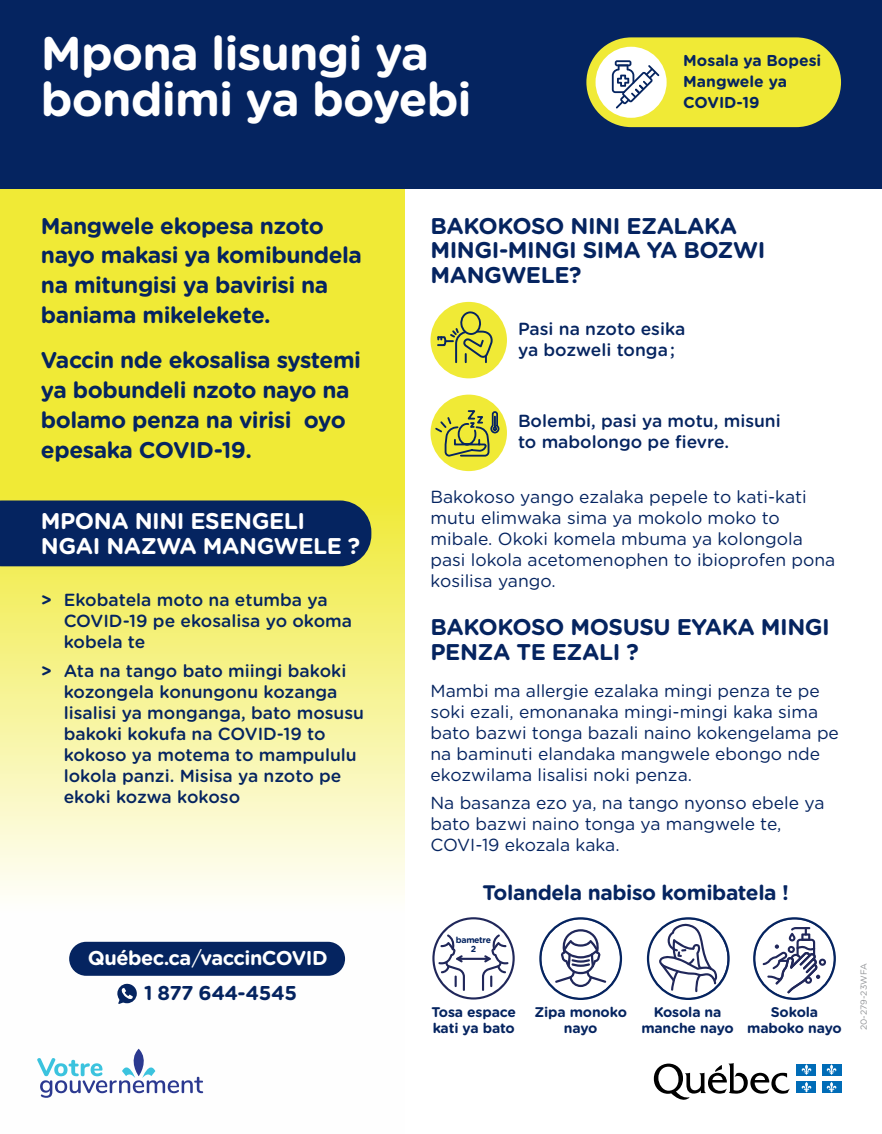
<style>
.page{position:relative;width:882px;height:1134px;background:#fff}
.page>*{position:absolute;margin:0;border:0;box-sizing:border-box;transform-origin:0 0}
.t1{font:700 47.25px/45.5px "Gotham Rounded";letter-spacing:-.02em;color:#fff}
.t2{font:700 22.75px/29.8px "Gotham Rounded";letter-spacing:-.02em;color:#052460}
.t3{font:700 22.75px/24.5px "Gotham Rounded";letter-spacing:-.02em;color:#fff}
.t4{font:700 21px "Gotham Rounded";letter-spacing:-.02em;color:#052460}
.t5{font:700 19.95px/34.8px "Gotham Rounded";letter-spacing:-.025em;color:#fff}
.t6{font:17.5px/21px "Gotham Rounded";color:#052460}
.t7{font:500 17.5px/21px "Gotham Rounded";color:#052460}
.t8{font:700 15.75px/21px "Gotham Rounded";color:#052460}
.t9{font:700 14px/15.8px "Gotham Rounded";letter-spacing:-.01em;color:#052460;text-align:center}
.t10{font:8.75px "Gotham Rounded";color:#939598}
.t11{font:700 8.75px/8.8px "Gotham Rounded";letter-spacing:-.04em;color:#052460;text-align:center}
.s1{font-weight:700}
.s2{font-weight:400}
.s3{color:#052460}
</style>
<div class="page">
<svg style="left:0;top:189px;width:404px;height:904px"></svg>
<div style="left:0;top:0;width:882px;height:189px;background:#052460"></div>
<svg style="left:37px;top:1049px;width:166px;height:49px"></svg>
<svg style="left:654px;top:1063px;width:136px;height:37px"></svg>
<div style="left:797px;top:1064px;width:19px;height:12px;background:#006cb7"></div>
<svg style="left:801px;top:1064px;width:11px;height:11px"></svg>
<div style="left:822px;top:1064px;width:19px;height:12px;background:#006cb7"></div>
<svg style="left:826px;top:1064px;width:11px;height:11px"></svg>
<div style="left:797px;top:1081px;width:19px;height:12px;background:#006cb7"></div>
<svg style="left:801px;top:1082px;width:11px;height:11px"></svg>
<div style="left:822px;top:1081px;width:19px;height:12px;background:#006cb7"></div>
<svg style="left:826px;top:1082px;width:11px;height:11px"></svg>
<div style="left:431px;top:303px;width:75px;height:74px;background:#f0ea36;border-radius:50%"></div>
<svg style="left:436px;top:311px;width:59px;height:53px"></svg>
<div style="left:431px;top:302px;width:76px;height:76px;border:2px solid #f0ea36;border-radius:50%"></div>
<div style="left:431px;top:396px;width:75px;height:74px;background:#f0ea36;border-radius:50%"></div>
<svg style="left:434px;top:409px;width:66px;height:49px"></svg>
<div style="left:431px;top:395px;width:76px;height:76px;border:2px solid #f0ea36;border-radius:50%"></div>
<svg style="left:648px;top:918px;width:79px;height:81px"></svg>
<div style="left:647px;top:917px;width:83px;height:83px;border:2px solid #052460;border-radius:50%"></div>
<svg style="left:754px;top:920px;width:81px;height:79px"></svg>
<div style="left:753px;top:917px;width:83px;height:83px;border:2px solid #052460;border-radius:50%"></div>
<div style="left:69px;top:942px;width:276px;height:34px;background:#052460;border-radius:17px"></div>
<svg style="left:117px;top:983px;width:20px;height:21px"></svg>
<svg style="left:542px;top:918px;width:79px;height:81px"></svg>
<div style="left:539px;top:917px;width:83px;height:83px;border:2px solid #052460;border-radius:50%"></div>
<div style="left:0;top:500px;width:371px;height:66px;background:#052460"></div>
<div style="left:586px;top:37px;width:255px;height:90px;background:#f0ea36;border-radius:45px"></div>
<div style="left:596px;top:47px;width:71px;height:71px;background:#fff;border-radius:50%"></div>
<svg style="left:612px;top:60px;width:47px;height:48px"></svg>
<svg style="left:432px;top:917px;width:83px;height:83px"></svg>
<h1 class="t1" style="left:41px;top:29px;width:432px">Mpona lisungi ya bondimi ya boyebi</h1>
<p class="t8" style="left:683px;top:49px;width:140px">Mosala ya Bopesi<br>Mangwele ya<br>COVID-19</p>
<h2 class="t2" style="left:41px;top:210px;width:323px">Mangwele ekopesa nzoto nayo makasi ya komibundela na mitungisi ya bavirisi na baniama mikelekete.</h2>
<h2 class="t2" style="left:41px;top:345px;width:322px">Vaccin nde ekosalisa systemi ya bobundeli nzoto nayo na bolamo penza na virisi oyo epesaka COVID-19.</h2>
<h2 class="t3" style="left:41px;top:508px;width:321px">MPONA NINI ESENGELI<br>NGAI NAZWA MANGWELE ?</h2>
<p class="t7" style="left:64px;top:589px;width:290px;text-indent:-23px"><span class="s1">&gt;</span> Ekobatela moto na etumba ya<br>COVID-19 pe ekosalisa yo okoma kobela te</p>
<p class="t7" style="left:64px;top:660px;width:302px;text-indent:-23px"><span class="s1">&gt;</span> Ata na tango bato miingi bakoki kozongela konungonu kozanga lisalisi ya monganga, bato mosusu bakoki kokufa na COVID-19 to kokoso ya motema to mampululu lokola panzi. Misisa ya nzoto pe ekoki kozwa kokoso</p>
<p class="t5" style="left:144px;top:940px;width:185px;text-indent:-56px">Québec.ca<span class="s2">/</span>vaccinCOVID<br><span class="s3">1 877 644-4545</span></p>
<h2 class="t2" style="left:430px;top:212px;width:336px;line-height:24.5px">BAKOKOSO NINI EZALAKA<br>MINGI-MINGI SIMA YA BOZWI<br>MANGWELE?</h2>
<p class="t7" style="left:518px;top:318px;width:169px">Pasi na nzoto esika ya bozweli tonga ;</p>
<p class="t7" style="left:518px;top:410px;width:264px">Bolembi, pasi ya motu, misuni to mabolongo pe fievre.</p>
<p class="t6" style="left:431px;top:486px;width:406px">Bakokoso yango ezalaka pepele to kati-kati mutu elimwaka sima ya mokolo moko to mibale. Okoki komela mbuma ya kolongola pasi lokola acetomenophen to ibioprofen pona kosilisa yango.</p>
<h2 class="t2" style="left:430px;top:614px;width:401px;line-height:24.5px">BAKOKOSO MOSUSU EYAKA MINGI<br>PENZA TE EZALI ?</h2>
<p class="t6" style="left:430px;top:679px;width:410px">Mambi ma allergie ezalaka mingi penza te pe soki ezali, emonanaka mingi-mingi kaka sima bato bazwi tonga bazali naino kokengelama pe na baminuti elandaka mangwele ebongo nde ekozwilama lisalisi noki penza.</p>
<p class="t6" style="left:430px;top:792px;width:396px">Na basanza ezo ya, na tango nyonso ebele ya bato bazwi naino tonga ya mangwele te,<br>COVI-19 ekozala kaka.</p>
<p class="t4" style="left:483px;top:877px;width:308px">Tolandela nabiso komibatela !</p>
<p class="t11" style="left:456px;top:935px;width:37px">bametre<br>2</p>
<p class="t9" style="left:431px;top:1004px;width:86px;text-align:left">Tosa espace kati ya bato</p>
<p class="t9" style="left:534px;top:1004px;width:94px">Zipa monoko nayo</p>
<p class="t9" style="left:641px;top:1004px;width:94px">Kosola na manche nayo</p>
<p class="t9" style="left:747px;top:1004px;width:96px">Sokola maboko nayo</p>
<p class="t10" style="left:858px;top:1030px;width:68px;rotate:-90deg">20-279-23WFA</p>
</div>
